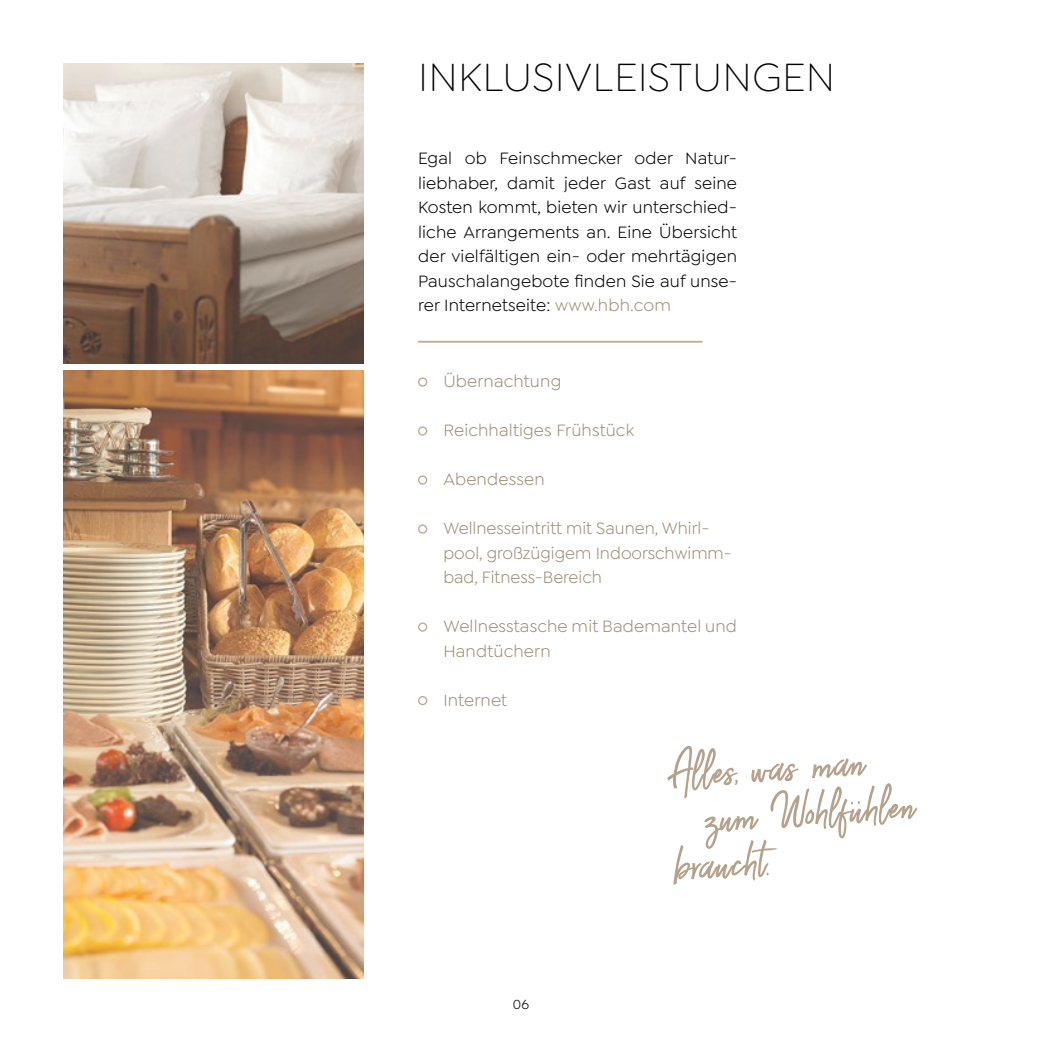
<style>
.page{position:relative;width:1042px;height:1042px;background:#fff}
.page>*{position:absolute;margin:0;border:0;box-sizing:border-box;transform-origin:0 0}
.t1{font:64.75px "Aveline Script";color:#b5a18c}
.t2{font:300 42px "Goldplay";letter-spacing:.01em;color:#000}
.t3{font:17.5px/24.5px "Goldplay";letter-spacing:.01em;color:#000;text-align:justify}
.t4{font:17.5px/24.5px "Goldplay";letter-spacing:.005em;color:#9f8d78}
.t5{font:14px "Goldplay";color:#000}
.s1{color:#9f8d78}
</style>
<div class="page">
<img style="left:63px;top:63px;width:301px;height:301px">
<hr style="left:418px;top:341px;width:284px;height:2px;background:#bca791">
<img style="left:63px;top:370px;width:301px;height:609px">
<div style="left:418px;top:377px;width:9px;height:10px;border:1px solid #bca791;border-radius:50%"></div>
<div style="left:418px;top:426px;width:9px;height:10px;border:1px solid #bca791;border-radius:50%"></div>
<div style="left:418px;top:475px;width:9px;height:10px;border:1px solid #bca791;border-radius:50%"></div>
<div style="left:418px;top:524px;width:9px;height:10px;border:1px solid #bca791;border-radius:50%"></div>
<div style="left:418px;top:622px;width:9px;height:10px;border:1px solid #bca791;border-radius:50%"></div>
<div style="left:418px;top:696px;width:9px;height:9px;border:1px solid #bca791;border-radius:50%"></div>
<h2 class="t2" style="left:418px;top:54px;width:418px">INKLUSIVLEISTUNGEN</h2>
<p class="t3" style="left:418px;top:146px;width:320px">Egal ob Feinschmecker oder Natur&shy;liebhaber, damit jeder Gast auf seine Kosten kommt, bieten wir unterschied&shy;liche Arrangements an. Eine Übersicht der vielfältigen ein- oder mehrtägigen Pauschalangebote finden Sie auf unse&shy;rer Internetseite: <span class="s1">www.hbh.com</span></p>
<p class="t4" style="left:443px;top:369px;width:119px">Übernachtung</p>
<p class="t4" style="left:443px;top:418px;width:192px">Reichhaltiges Frühstück</p>
<p class="t4" style="left:443px;top:467px;width:103px">Abendessen</p>
<p class="t4" style="left:443px;top:516px;width:290px">Wellnesseintritt mit Saunen, Whirl&shy;pool, großzügigem Indoorschwimm&shy;bad, Fitness-Bereich</p>
<p class="t4" style="left:443px;top:614px;width:295px">Wellnesstasche mit Bademantel und<br>Handtüchern</p>
<p class="t4" style="left:443px;top:688px;width:65px">Internet</p>
<p class="t5" style="left:513px;top:996px;width:18px">06</p>
<h1 class="t1" style="left:664px;top:738px;width:198px;rotate:-4deg">Alles, was man</h1>
<h1 class="t1" style="left:699px;top:783px;width:213px;rotate:-4deg">zum Wohlfühlen</h1>
<h1 class="t1" style="left:670px;top:831px;width:101px;rotate:-4deg">braucht.</h1>
</div>
